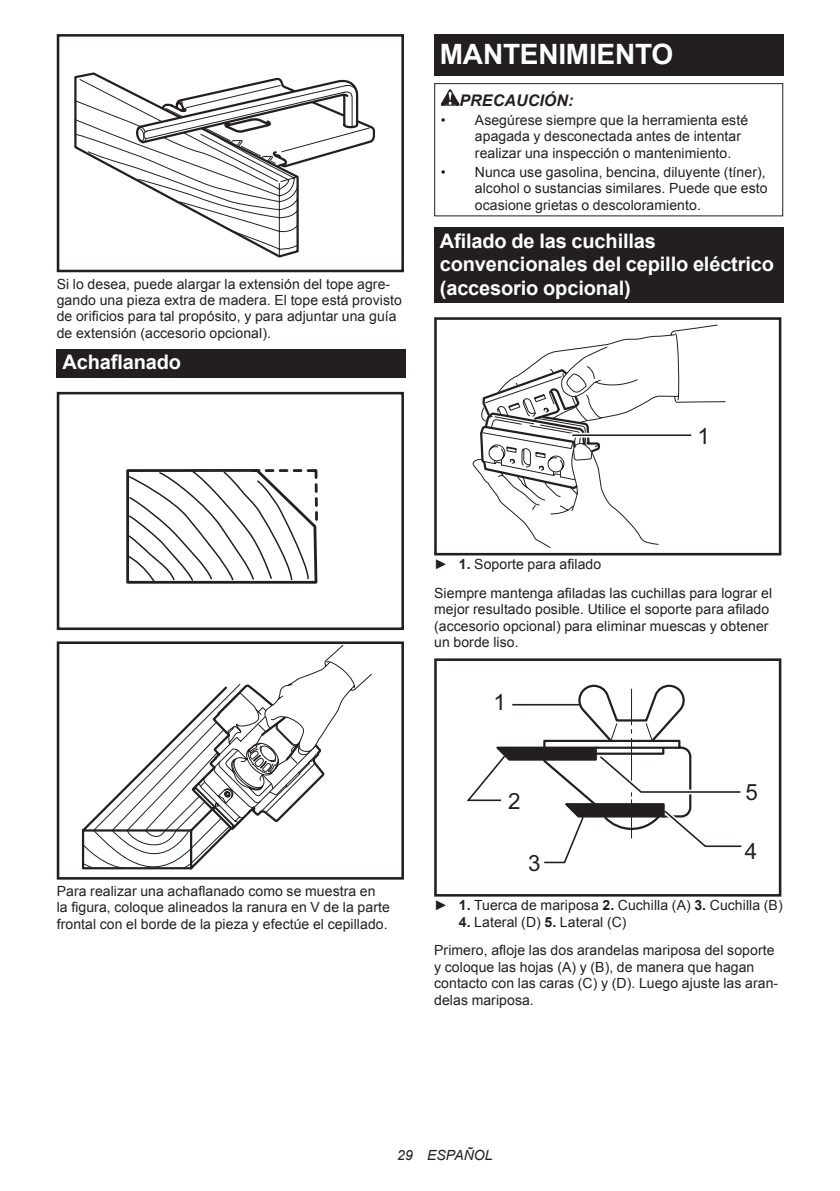
<style>
.page{position:relative;width:840px;height:1191px;background:#fff}
.page>*{position:absolute;margin:0;border:0;box-sizing:border-box;transform-origin:0 0}
.t1{font:700 28px "Arial";letter-spacing:-.01em;color:#fff}
.t2{font:22.4px "Arial";color:#231f20}
.t3{font:700 20px/23.4px "Arial";letter-spacing:-.01em;color:#fff}
.t4{font:italic 700 16px "Arial";letter-spacing:.005em;color:#231f20}
.t5{font:14px/16.4px "Arial";letter-spacing:.005em;color:#231f20}
.t6{font:italic 14px "Arial";letter-spacing:.005em;color:#231f20}
.s1{font-weight:700}
</style>
<div class="page">
<svg style="left:74px;top:78px;width:225px;height:179px"></svg>
<svg style="left:134px;top:77px;width:241px;height:137px"></svg>
<div style="left:57px;top:34px;width:347px;height:238px;border:3px solid #231f20"></div>
<div style="left:57px;top:349px;width:348px;height:29px;background:#231f20"></div>
<svg style="left:126px;top:469px;width:192px;height:115px"></svg>
<div style="left:57px;top:392px;width:347px;height:238px;border:3px solid #231f20"></div>
<svg style="left:82px;top:645px;width:290px;height:225px"></svg>
<div style="left:57px;top:641px;width:347px;height:238px;border:3px solid #231f20"></div>
<div style="left:434px;top:34px;width:348px;height:41px;background:#231f20"></div>
<svg style="left:440px;top:89px;width:19px;height:17px"></svg>
<div style="left:434px;top:83px;width:348px;height:133px;border:1px solid #231f20"></div>
<div style="left:434px;top:228px;width:348px;height:75px;background:#231f20"></div>
<svg style="left:472px;top:324px;width:253px;height:224px"></svg>
<svg style="left:478px;top:368px;width:124px;height:122px"></svg>
<hr style="left:572px;top:433px;width:118px;height:4px;background:#fff">
<hr style="left:572px;top:434px;width:118px;height:2px;background:#231f20">
<div style="left:434px;top:317px;width:347px;height:238px;border:3px solid #231f20"></div>
<svg style="left:466px;top:684px;width:276px;height:180px"></svg>
<div style="left:434px;top:658px;width:347px;height:238px;border:3px solid #231f20"></div>
<p class="t5" style="left:57px;top:276px;width:346px">Si lo desea, puede alargar la extensión del tope agre&shy;gando una pieza extra de madera. El tope está provisto de orificios para tal propósito, y para adjuntar una guía de extensión (accesorio opcional).</p>
<h3 class="t3" style="left:62px;top:351px;width:120px">Achaflanado</h3>
<h1 class="t1" style="left:439px;top:35px;width:235px">MANTENIMIENTO</h1>
<p class="t4" style="left:459px;top:89px;width:115px">PRECAUCIÓN:</p>
<p class="t5" style="left:474px;top:112px;width:274px;text-indent:-34px">• Asegúrese siempre que la herramienta esté apagada y desconectada antes de intentar realizar una inspección o mantenimiento.</p>
<p class="t5" style="left:474px;top:164px;width:294px;text-indent:-34px">• Nunca use gasolina, bencina, diluyente (tíner), alcohol o sustancias similares. Puede que esto ocasione grietas o descoloramiento.</p>
<h3 class="t3" style="left:439px;top:230px;width:335px">Afilado de las cuchillas convencionales del cepillo eléctrico (accesorio opcional)</h3>
<h2 class="t2" style="left:697px;top:422px;width:14px">1</h2>
<p class="t5" style="left:57px;top:883px;width:334px">Para realizar una achaflanado como se muestra en la figura, coloque alineados la ranura en V de la parte frontal con el borde de la pieza y efectúe el cepillado.</p>
<p class="t5" style="left:434px;top:550px;width:339px;line-height:28.8px">► <span class="s1">1.</span> Soporte para afilado<br>Siempre mantenga afiladas las cuchillas para lograr el</p>
<p class="t5" style="left:434px;top:601px;width:336px;text-align:justify">mejor resultado posible. Utilice el soporte para afilado (accesorio opcional) para eliminar muescas y obtener un borde liso.</p>
<h2 class="t2" style="left:493px;top:688px;width:14px">1</h2>
<h2 class="t2" style="left:507px;top:786px;width:14px">2</h2>
<h2 class="t2" style="left:527px;top:848px;width:14px">3</h2>
<h2 class="t2" style="left:745px;top:777px;width:14px">5</h2>
<h2 class="t2" style="left:744px;top:836px;width:14px">4</h2>
<p class="t5" style="left:434px;top:897px;width:350px">► <span class="s1">1.</span> Tuerca de mariposa <span class="s1">2.</span> Cuchilla (A) <span class="s1">3.</span> Cuchilla (B)</p>
<p class="t5" style="left:434px;top:907px;width:341px;line-height:28.8px;text-indent:25px"><span class="s1">4.</span> Lateral (D) <span class="s1">5.</span> Lateral (C)<br>Primero, afloje las dos arandelas mariposa del soporte</p>
<p class="t5" style="left:434px;top:958px;width:345px">y coloque las hojas (A) y (B), de manera que hagan contacto con las caras (C) y (D). Luego ajuste las aran&shy;delas mariposa.</p>
<p class="t6" style="left:397px;top:1146px;width:97px">29 ESPAÑOL</p>
</div>
